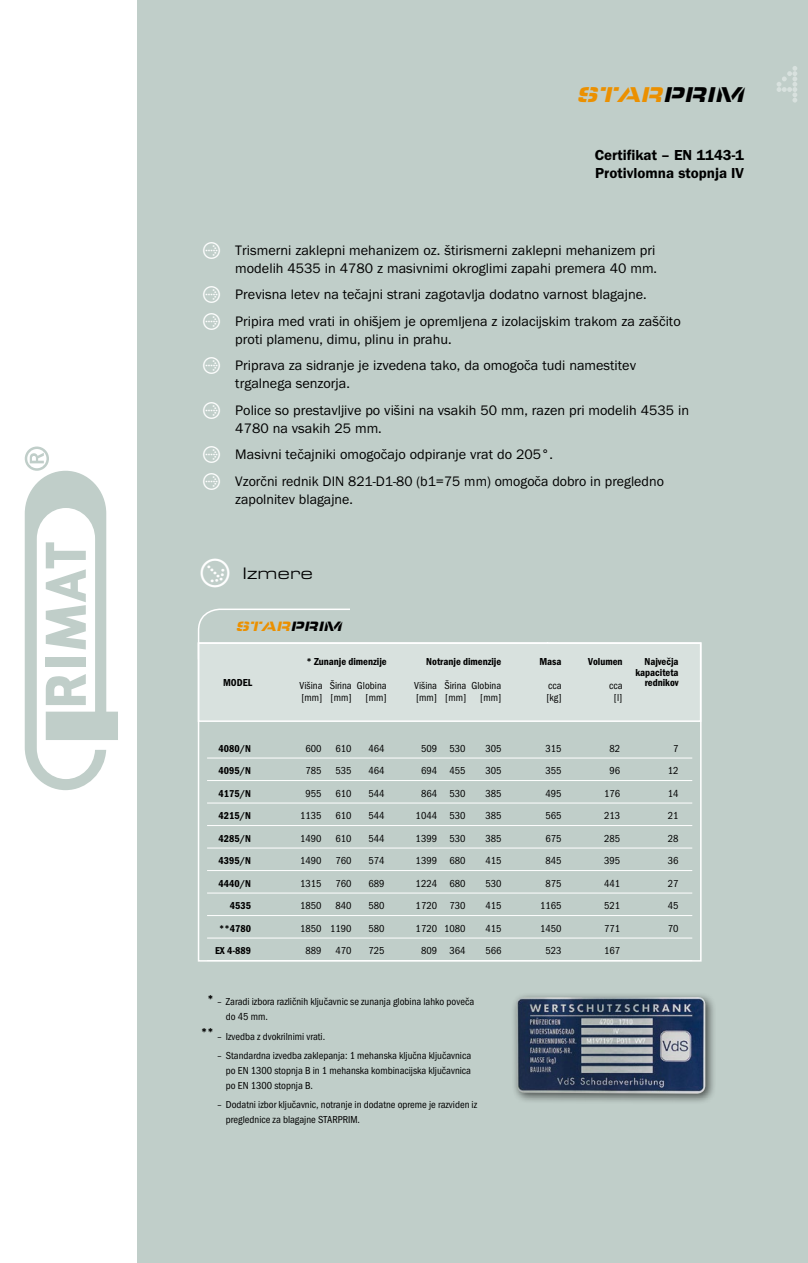
<style>
.page{position:relative;width:808px;height:1263px;background:#fff}
.page>*{position:absolute;margin:0;border:0;box-sizing:border-box;transform-origin:0 0}
.t1{font:53.55px "Dot Matrix Two Narrow";color:#d8e1de}
.t2{font:italic 22.2px "Eurostile Ste DCE Blac Exte";color:#eb9000}
.t3{font:17.25px "Eurostile TCE Regu Exte";color:#000}
.t4{font:600 15px/18px "Franklin Got Itc TCE";color:#000}
.t5{font:14.25px/26.5px "Franklin Got Itc TCE";color:#000}
.t6{font:italic 14.1px "Eurostile Ste DCE Blac Exte";color:#eb9000}
.t7{font:600 condensed 12px "Franklin Got Itc TCE";color:#000}
.t8{font:condensed 10.5px/12.6px "Franklin Got Itc TCE";color:#000}
.t9{font:600 condensed 10.5px/10.5px "Franklin Got Itc TCE";color:#000;text-align:right}
.t10{font:600 condensed 10.35px "Franklin Got Itc TCE";color:#000}
.s1{color:#000}
.s2{font-family:"Button Bonus Circle Positive";font-size:21px;color:#fff}
.s3{font-family:"Button Bonus Circle Positive";font-size:36px;color:#fff}
</style>
<div class="page">
<div style="left:136px;top:0;width:672px;height:1263px;background:#c0cec9"></div>
<div style="left:198px;top:642px;width:503px;height:80px;background:#d8e1de;border:2px solid #fff"></div>
<div style="left:198px;top:642px;width:503px;height:319px;border:2px solid #fff"></div>
<hr style="left:207px;top:758px;width:485px;height:1px;background:#fff">
<hr style="left:207px;top:780px;width:485px;height:1px;background:#fff">
<hr style="left:207px;top:803px;width:485px;height:1px;background:#fff">
<hr style="left:207px;top:825px;width:485px;height:1px;background:#fff">
<hr style="left:207px;top:848px;width:485px;height:1px;background:#fff">
<hr style="left:207px;top:870px;width:485px;height:1px;background:#fff">
<hr style="left:207px;top:893px;width:485px;height:1px;background:#fff">
<hr style="left:207px;top:915px;width:485px;height:1px;background:#fff">
<hr style="left:207px;top:938px;width:485px;height:1px;background:#fff">
<hr style="left:207px;top:960px;width:485px;height:1px;background:#fff">
<div style="left:511px;top:992px;width:206px;height:113px;background:#000;opacity:.6"></div>
<img style="left:516px;top:997px;width:189px;height:97px">
<svg style="left:25px;top:446px;width:93px;height:344px"></svg>
<h2 class="t2" style="left:576px;top:81px;width:175px">STAR<span class="s1">PRIM</span></h2>
<h3 class="t4" style="left:595px;top:146px;width:151px">Certifikat – EN 1143-1<br>Protivlomna stopnja IV</h3>
<h3 class="t5" style="left:201px;top:241px;width:457px;line-height:18px;text-align:right"><span class="s2">A</span> Trismerni zaklepni mehanizem oz. štirismerni zaklepni mehanizem pri modelih 4535 in 4780 z masivnimi okroglimi zapahi premera 40 mm.</h3>
<h3 class="t5" style="left:201px;top:282px;width:481px"><span class="s2">A</span> Previsna letev na tečajni strani zagotavlja dodatno varnost blagajne.<br><span class="s2">A</span> Pripira med vrati in ohišjem je opremljena z izolacijskim trakom za zaščito</h3>
<h3 class="t5" style="left:201px;top:326px;width:436px;text-indent:34px">proti plamenu, dimu, plinu in prahu.<br><span class="s2">A</span> Priprava za sidranje je izvedena tako, da omogoča tudi namestitev</h3>
<h3 class="t5" style="left:201px;top:371px;width:489px;text-indent:34px">trgalnega senzorja.<br><span class="s2">A</span> Police so prestavljive po višini na vsakih 50 mm, razen pri modelih 4535 in</h3>
<h3 class="t5" style="left:201px;top:415px;width:464px;text-indent:34px">4780 na vsakih 25 mm.<br><span class="s2">A</span> Masivni tečajniki omogočajo odpiranje vrat do 205°.<br><span class="s2">A</span> Vzorčni rednik DIN 821-D1-80 (b1=75 mm) omogoča dobro in pregledno</h3>
<h3 class="t5" style="left:235px;top:486px;width:119px">zapolnitev blagajne.</h3>
<h3 class="t3" style="left:197px;top:564px;width:118px"><span class="s3">F</span> Izmere</h3>
<h3 class="t6" style="left:235px;top:618px;width:111px">STAR<span class="s1">PRIM</span></h3>
<p class="t9" style="left:223px;top:678px;width:31px">MODEL</p>
<p class="t9" style="left:306px;top:656px;width:82px">* Zunanje dimenzije</p>
<p class="t8" style="left:300px;top:679px;width:89px">Višina Širina Globina [mm] [mm]</p>
<p class="t8" style="left:366px;top:691px;width:23px">[mm]</p>
<p class="t9" style="left:426px;top:656px;width:76px">Notranje dimenzije</p>
<p class="t8" style="left:414px;top:679px;width:89px">Višina Širina Globina [mm] [mm]</p>
<p class="t8" style="left:480px;top:691px;width:23px">[mm]</p>
<p class="t9" style="left:539px;top:656px;width:24px">Masa</p>
<p class="t8" style="left:546px;top:679px;width:17px">cca [kg]</p>
<p class="t9" style="left:588px;top:656px;width:36px">Volumen</p>
<p class="t8" style="left:609px;top:679px;width:15px;text-align:center">cca [l]</p>
<p class="t9" style="left:635px;top:656px;width:45px">Največja kapaciteta rednikov</p>
<p class="t10" style="left:219px;top:742px;width:34px">4080/N</p>
<p class="t8" style="left:305px;top:742px;width:18px">600</p>
<p class="t8" style="left:335px;top:742px;width:18px">610</p>
<p class="t8" style="left:368px;top:742px;width:18px">464</p>
<p class="t8" style="left:421px;top:742px;width:46px">509 530</p>
<p class="t8" style="left:485px;top:742px;width:18px">305</p>
<p class="t8" style="left:545px;top:742px;width:18px">315</p>
<p class="t8" style="left:609px;top:742px;width:12px">82</p>
<p class="t8" style="left:673px;top:742px;width:7px">7</p>
<p class="t10" style="left:219px;top:765px;width:34px">4095/N</p>
<p class="t8" style="left:305px;top:765px;width:18px">785</p>
<p class="t8" style="left:335px;top:765px;width:18px">535</p>
<p class="t8" style="left:368px;top:765px;width:18px">464</p>
<p class="t8" style="left:421px;top:765px;width:46px">694 455</p>
<p class="t8" style="left:485px;top:765px;width:18px">305</p>
<p class="t8" style="left:545px;top:765px;width:18px">355</p>
<p class="t8" style="left:609px;top:765px;width:12px">96</p>
<p class="t8" style="left:668px;top:765px;width:12px">12</p>
<p class="t10" style="left:219px;top:787px;width:34px">4175/N</p>
<p class="t8" style="left:305px;top:787px;width:18px">955</p>
<p class="t8" style="left:335px;top:787px;width:18px">610</p>
<p class="t8" style="left:368px;top:787px;width:18px">544</p>
<p class="t8" style="left:421px;top:787px;width:46px">864 530</p>
<p class="t8" style="left:485px;top:787px;width:18px">385</p>
<p class="t8" style="left:545px;top:787px;width:18px">495</p>
<p class="t8" style="left:604px;top:787px;width:18px">176</p>
<p class="t8" style="left:668px;top:787px;width:12px">14</p>
<p class="t10" style="left:219px;top:810px;width:34px">4215/N</p>
<p class="t8" style="left:300px;top:810px;width:23px">1135</p>
<p class="t8" style="left:335px;top:810px;width:18px">610</p>
<p class="t8" style="left:368px;top:810px;width:18px">544</p>
<p class="t8" style="left:416px;top:810px;width:51px">1044 530</p>
<p class="t8" style="left:485px;top:810px;width:18px">385</p>
<p class="t8" style="left:545px;top:810px;width:18px">565</p>
<p class="t8" style="left:604px;top:810px;width:18px">213</p>
<p class="t8" style="left:668px;top:810px;width:12px">21</p>
<p class="t10" style="left:219px;top:832px;width:34px">4285/N</p>
<p class="t8" style="left:300px;top:832px;width:23px">1490</p>
<p class="t8" style="left:335px;top:832px;width:18px">610</p>
<p class="t8" style="left:368px;top:832px;width:18px">544</p>
<p class="t8" style="left:416px;top:832px;width:51px">1399 530</p>
<p class="t8" style="left:485px;top:832px;width:18px">385</p>
<p class="t8" style="left:545px;top:832px;width:18px">675</p>
<p class="t8" style="left:604px;top:832px;width:18px">285</p>
<p class="t8" style="left:668px;top:832px;width:12px">28</p>
<p class="t10" style="left:219px;top:855px;width:34px">4395/N</p>
<p class="t8" style="left:300px;top:855px;width:23px">1490</p>
<p class="t8" style="left:335px;top:855px;width:18px">760</p>
<p class="t8" style="left:368px;top:855px;width:18px">574</p>
<p class="t8" style="left:416px;top:855px;width:51px">1399 680</p>
<p class="t8" style="left:485px;top:855px;width:18px">415</p>
<p class="t8" style="left:545px;top:855px;width:18px">845</p>
<p class="t8" style="left:604px;top:855px;width:18px">395</p>
<p class="t8" style="left:668px;top:855px;width:12px">36</p>
<p class="t10" style="left:219px;top:877px;width:34px">4440/N</p>
<p class="t8" style="left:300px;top:877px;width:23px">1315</p>
<p class="t8" style="left:335px;top:877px;width:18px">760</p>
<p class="t8" style="left:368px;top:877px;width:18px">689</p>
<p class="t8" style="left:416px;top:877px;width:51px">1224 680</p>
<p class="t8" style="left:485px;top:877px;width:18px">530</p>
<p class="t8" style="left:545px;top:877px;width:18px">875</p>
<p class="t8" style="left:604px;top:877px;width:18px">441</p>
<p class="t8" style="left:668px;top:877px;width:12px">27</p>
<p class="t10" style="left:230px;top:900px;width:23px">4535</p>
<p class="t8" style="left:300px;top:900px;width:23px">1850</p>
<p class="t8" style="left:335px;top:900px;width:18px">840</p>
<p class="t8" style="left:368px;top:900px;width:18px">580</p>
<p class="t8" style="left:416px;top:900px;width:51px">1720 730</p>
<p class="t8" style="left:485px;top:900px;width:18px">415</p>
<p class="t8" style="left:540px;top:900px;width:23px">1165</p>
<p class="t8" style="left:604px;top:900px;width:18px">521</p>
<p class="t8" style="left:668px;top:900px;width:12px">45</p>
<p class="t10" style="left:219px;top:922px;width:33px">**4780</p>
<p class="t8" style="left:300px;top:922px;width:53px">1850 1190</p>
<p class="t8" style="left:368px;top:922px;width:18px">580</p>
<p class="t8" style="left:416px;top:922px;width:51px">1720 1080</p>
<p class="t8" style="left:485px;top:922px;width:18px">415</p>
<p class="t8" style="left:540px;top:922px;width:23px">1450</p>
<p class="t8" style="left:604px;top:922px;width:18px">771</p>
<p class="t8" style="left:668px;top:922px;width:12px">70</p>
<p class="t10" style="left:215px;top:945px;width:38px">EX 4-889</p>
<p class="t8" style="left:305px;top:945px;width:18px">889</p>
<p class="t8" style="left:335px;top:945px;width:18px">470</p>
<p class="t8" style="left:368px;top:945px;width:18px">725</p>
<p class="t8" style="left:421px;top:945px;width:46px">809 364</p>
<p class="t8" style="left:485px;top:945px;width:18px">566</p>
<p class="t8" style="left:545px;top:945px;width:18px">523</p>
<p class="t8" style="left:604px;top:945px;width:18px">167</p>
<p class="t7" style="left:207px;top:992px;width:8px">*</p>
<p class="t7" style="left:201px;top:1025px;width:14px">**</p>
<p class="t8" style="left:226px;top:994px;width:250px;line-height:15px;text-indent:-9px">– Zaradi izbora različnih ključavnic se zunanja globina lahko poveča do 45 mm.</p>
<p class="t8" style="left:217px;top:1030px;width:109px">– Izvedba z dvokrilnimi vrati.</p>
<p class="t8" style="left:226px;top:1048px;width:247px;line-height:15px;text-align:justify;text-indent:-9px">– Standardna izvedba zaklepanja: 1 mehanska ključna ključavnica po EN 1300 stopnja B in 1 mehanska kombinacijska ključavnica po EN 1300 stopnja B.</p>
<p class="t8" style="left:226px;top:1097px;width:253px;line-height:15px;text-indent:-9px">– Dodatni izbor ključavnic, notranje in dodatne opreme je razviden iz preglednice za blagajne STARPRIM.</p>
<h1 class="t1" style="left:774px;top:55px;width:28px">4</h1>
</div>
